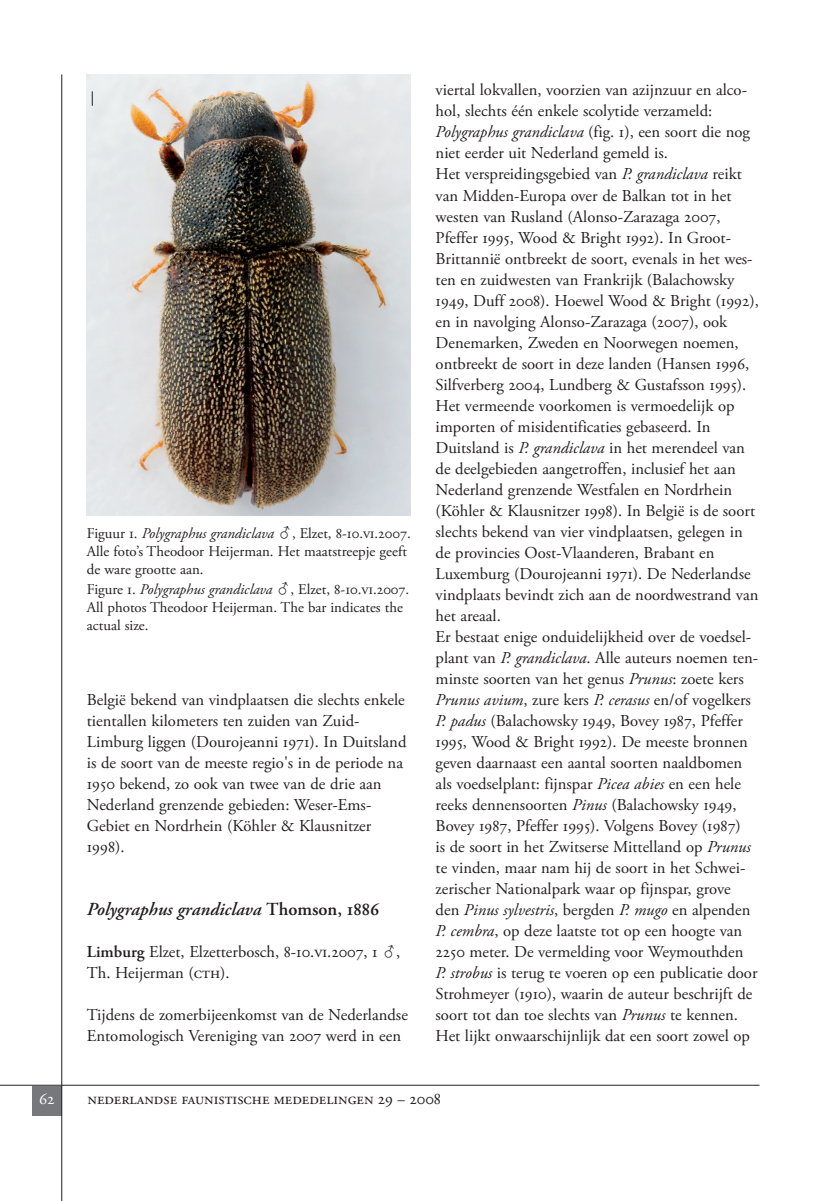
<style>
.page{position:relative;width:834px;height:1201px;background:#fff}
.page>*{position:absolute;margin:0;border:0;box-sizing:border-box;transform-origin:0 0}
.t1{font:italic 600 18.38px "Adobe Garamond Pro";color:#231f20}
.t2{font:16.62px/21px "Adobe Garamond Pro";color:#231f20}
.t3{font:16.62px "Adobe Garamond Exp";color:#231f20}
.t4{font:16.62px "Adobe Garamond Exp";color:#fff}
.t5{font:14.88px/17.8px "Adobe Garamond Pro";color:#231f20}
.s1{font-family:"Adobe Garamond Exp"}
.s2{font-style:italic}
.s3{font-family:"Universal Newswith Comm Pi";font-size:16.62px}
.s4{font-family:"Adobe Garamond Pro"}
.s5{font-style:normal}
.s6{font-family:"Adobe Garamond Exp";font-style:normal}
.s7{font-weight:600}
.s8{font-family:"Universal Newswith Comm Pi"}
</style>
<div class="page">
<div style="left:32px;top:1085px;width:30px;height:30px;background:#76787b"></div>
<hr style="left:61px;top:74px;width:1px;height:1126px;background:#231f20">
<hr style="left:0;top:1084px;width:759px;height:1px;background:#231f20">
<img style="left:87px;top:74px;width:323px;height:441px">
<svg style="left:92px;top:91px;width:1px;height:15px"></svg>
<p class="t5" style="left:87px;top:526px;width:325px">Figuur <span class="s1">1</span>. <span class="s2">Polygraphus grandiclava</span> <span class="s3">-</span>, Elzet, <span class="s1">8-10.vi.2007</span>.<br>Alle foto’s Theodoor Heijerman. Het maatstreepje geeft de ware grootte aan.</p>
<p class="t5" style="left:87px;top:581px;width:324px">Figure <span class="s1">1</span>. <span class="s2">Polygraphus grandiclava</span> <span class="s3">-</span>, Elzet, <span class="s1">8-10.vi.2007</span>.<br>All photos Theodoor Heijerman. The bar indicates the actual size.</p>
<p class="t2" style="left:87px;top:690px;width:321px">België bekend van vindplaatsen die slechts enkele tientallen kilometers ten zuiden van Zuid-Limburg liggen (Dourojeanni <span class="s1">1971</span>). In Duitsland is de soort van de meeste regio's in de periode na <span class="s1">1950</span> bekend, zo ook van twee van de drie aan Nederland grenzende gebieden: Weser-Ems-Gebiet en Nordrhein (Köhler &amp; Klausnitzer</p>
<p class="t3" style="left:87px;top:836px;width:39px">1998<span class="s4">).</span></p>
<p class="t1" style="left:87px;top:901px;width:294px">Polygraphus grandiclava <span class="s5">Thomson,</span> <span class="s6">1886</span></p>
<p class="t2" style="left:87px;top:942px;width:315px"><span class="s7">Limburg</span> Elzet, Elzetterbosch, <span class="s1">8</span>-<span class="s1">10.vi.2007</span>, <span class="s1">1</span> <span class="s8">-</span>,<br>Th. Heijerman (<span class="s1">cth</span>).</p>
<p class="t2" style="left:87px;top:1005px;width:322px">Tijdens de zomerbijeenkomst van de Nederlandse<br>Entomologisch Vereniging van <span class="s1">2007</span> werd in een</p>
<p class="t2" style="left:435px;top:81px;width:325px">viertal lokvallen, voorzien van azijnzuur en alco&shy;hol, slechts één enkele scolytide verzameld:<br><span class="s2">Polygraphus grandiclava</span> (fig. <span class="s1">1</span>), een soort die nog niet eerder uit Nederland gemeld is.<br>Het verspreidingsgebied van <span class="s2">P. grandiclava</span> reikt van Midden-Europa over de Balkan tot in het westen van Rusland (Alonso-Zarazaga <span class="s1">2007</span>, Pfeffer <span class="s1">1995</span>, Wood &amp; Bright <span class="s1">1992</span>). In Groot-Brittannië ontbreekt de soort, evenals in het wes&shy;ten en zuidwesten van Frankrijk (Balachowsky <span class="s1">1949</span>, Duff <span class="s1">2008</span>). Hoewel Wood &amp; Bright (<span class="s1">1992</span>), en in navolging Alonso-Zarazaga (<span class="s1">2007</span>), ook Denemarken, Zweden en Noorwegen noemen, ontbreekt de soort in deze landen (Hansen <span class="s1">1996</span>, Silfverberg <span class="s1">2004</span>, Lundberg &amp; Gustafsson <span class="s1">1995</span>).<br>Het vermeende voorkomen is vermoedelijk op importen of misidentificaties gebaseerd. In Duitsland is <span class="s2">P. grandiclava</span> in het merendeel van de deelgebieden aangetroffen, inclusief het aan Nederland grenzende Westfalen en Nordrhein (Köhler &amp; Klausnitzer <span class="s1">1998</span>). In België is de soort slechts bekend van vier vindplaatsen, gelegen in de provincies Oost-Vlaanderen, Brabant en Luxemburg (Dourojeanni <span class="s1">1971</span>). De Nederlandse vindplaats bevindt zich aan de noordwestrand van het areaal.<br>Er bestaat enige onduidelijkheid over de voedsel&shy;plant van <span class="s2">P. grandiclava</span>. Alle auteurs noemen ten&shy;minste soorten van het genus <span class="s2">Prunus</span>: zoete kers <span class="s2">Prunus avium</span>, zure kers <span class="s2">P. cerasus</span> en/of vogelkers <span class="s2">P. padus</span> (Balachowsky <span class="s1">1949</span>, Bovey <span class="s1">1987</span>, Pfeffer <span class="s1">1995</span>, Wood &amp; Bright <span class="s1">1992</span>). De meeste bronnen geven daarnaast een aantal soorten naaldbomen als voedselplant: fijnspar <span class="s2">Picea abies</span> en een hele reeks dennensoorten <span class="s2">Pinus</span> (Balachowsky <span class="s1">1949</span>, Bovey <span class="s1">1987</span>, Pfeffer <span class="s1">1995</span>). Volgens Bovey (<span class="s1">1987</span>)<br>is de soort in het Zwitserse Mittelland op <span class="s2">Prunus </span>te vinden, maar nam hij de soort in het Schwei&shy;zerischer Nationalpark waar op fijnspar, grove<br>den <span class="s2">Pinus sylvestris</span>, bergden <span class="s2">P. mugo</span> en alpenden <span class="s2">P. cembra</span>, op deze laatste tot op een hoogte van <span class="s1">2250</span> meter. De vermelding voor Weymouthden<br><span class="s2">P. strobus</span> is terug te voeren op een publicatie door Strohmeyer (<span class="s1">1910</span>), waarin de auteur beschrijft de soort tot dan toe slechts van <span class="s2">Prunus</span> te kennen.<br>Het lijkt onwaarschijnlijk dat een soort zowel op</p>
<p class="t4" style="left:39px;top:1088px;width:17px">62</p>
<p class="t3" style="left:87px;top:1088px;width:355px">nederlandse faunistische mededelingen 29 ‒ 2008</p>
</div>
